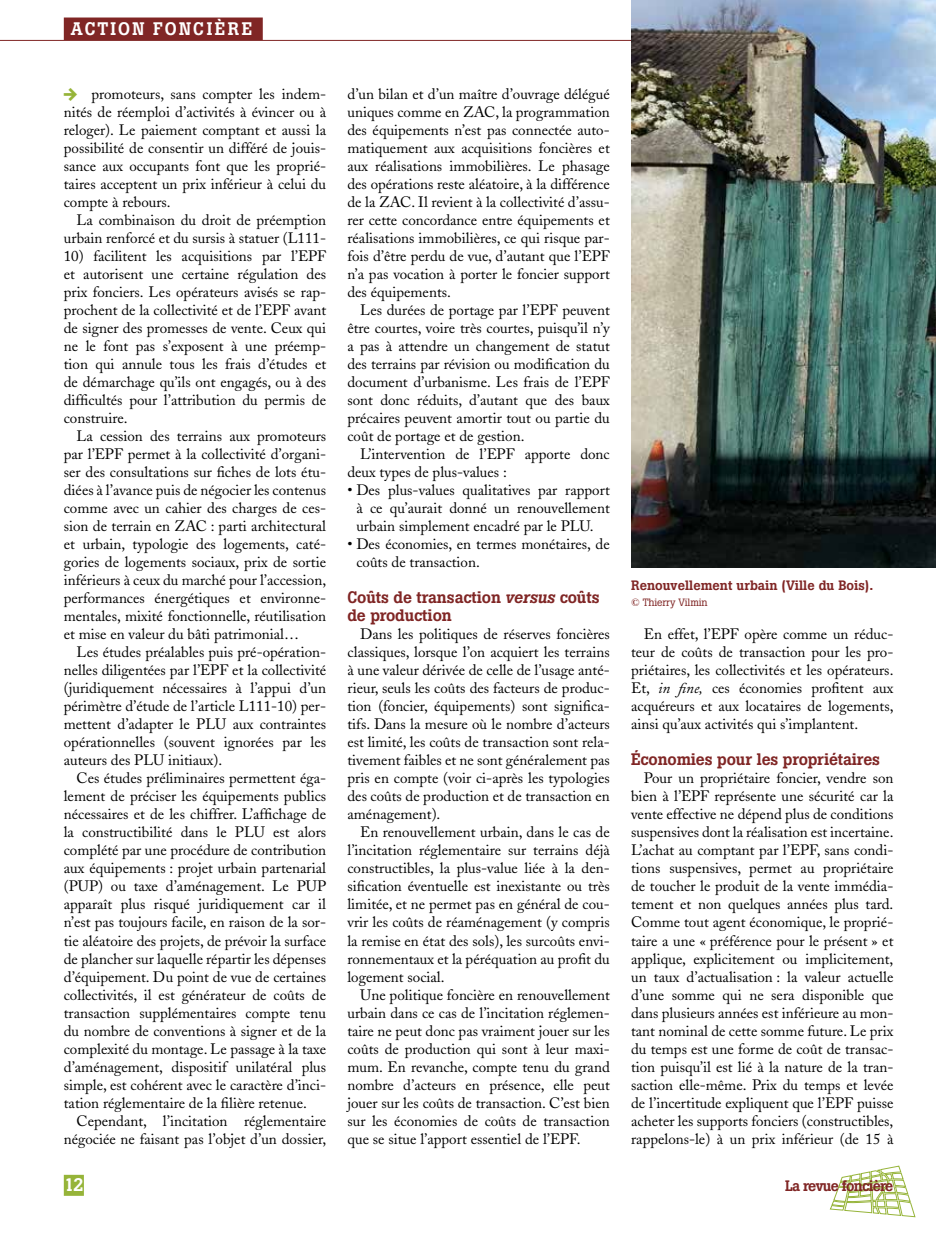
<style>
.page{position:relative;width:936px;height:1234px;background:#fff}
.page>*{position:absolute;margin:0;border:0;box-sizing:border-box;transform-origin:0 0}
.t1{font:500 18px "Boton";letter-spacing:.12em;color:#fff}
.t2{font:18px "Flesh Plain";color:#96b439}
.t3{font:500 16.5px/18px "Boton";letter-spacing:-.01em;color:#802625}
.t4{font:15px/18px "Adobe Caslon";color:#000;text-align:justify}
.t5{font:500 15px "Boton";letter-spacing:-.05em;color:#802625}
.t6{font:500 13.5px "Boton";color:#802625}
.t7{font:10.5px "Boton";letter-spacing:-.01em;color:#802625}
.s1{font-style:italic}
</style>
<div class="page">
<div style="left:831px;top:1200px;width:14px;height:5px;border:1px solid #96b439"></div>
<div style="left:830px;top:1204px;width:14px;height:5px;border:1px solid #96b439"></div>
<svg style="left:833px;top:1165px;width:82px;height:51px"></svg>
<div style="left:64px;top:1174px;width:20px;height:21px;background:#96b439"></div>
<hr style="left:0;top:40px;width:935px;height:1px;background:#802625">
<div style="left:64px;top:18px;width:199px;height:22px;background:#802625"></div>
<img style="left:631px;top:0;width:304px;height:567px">
<p class="t1" style="left:71px;top:18px;width:183px">ACTION FONCIÈRE</p>
<p class="t2" style="left:62px;top:84px;width:19px">w</p>
<p class="t4" style="left:64px;top:85px;width:264px;text-indent:28px">promoteurs, sans compter les indem&shy;nités de réemploi d’activités à évincer ou à reloger). Le paiement comptant et aussi la possibilité de consentir un différé de jouis&shy;sance aux occupants font que les proprié&shy;taires acceptent un prix inférieur à celui du compte à rebours.</p>
<p class="t4" style="left:64px;top:211px;width:264px;text-align:right">La combinaison du droit de préemption urbain renforcé et du sursis à statuer (L111-</p>
<p class="t4" style="left:64px;top:247px;width:264px">10) facilitent les acquisitions par l’EPF et autorisent une certaine régulation des prix fonciers. Les opérateurs avisés se rap&shy;prochent de la collectivité et de l’EPF avant de signer des promesses de vente. Ceux qui ne le font pas s’exposent à une préemp&shy;tion qui annule tous les frais d’études et de démarchage qu’ils ont engagés, ou à des difficultés pour l’attribution du permis de construire.</p>
<p class="t4" style="left:64px;top:427px;width:264px;text-indent:13px">La cession des terrains aux promoteurs par l’EPF permet à la collectivité d’organi&shy;ser des consultations sur fiches de lots étu&shy;diées à l’avance puis de négocier les contenus comme avec un cahier des charges de ces&shy;sion de terrain en ZAC : parti architectural et urbain, typologie des logements, caté&shy;gories de logements sociaux, prix de sortie inférieurs à ceux du marché pour l’accession, performances énergétiques et environne&shy;mentales, mixité fonctionnelle, réutilisation et mise en valeur du bâti patrimonial…</p>
<p class="t4" style="left:64px;top:643px;width:264px;text-indent:13px">Les études préalables puis pré-opération&shy;nelles diligentées par l’EPF et la collectivité (juridiquement nécessaires à l’appui d’un périmètre d’étude de l’article L111-10) per&shy;mettent d’adapter le PLU aux contraintes opérationnelles (souvent ignorées par les auteurs des PLU initiaux).</p>
<p class="t4" style="left:64px;top:769px;width:264px;text-indent:13px">Ces études préliminaires permettent éga&shy;lement de préciser les équipements publics nécessaires et de les chiffrer. L’affichage de la constructibilité dans le PLU est alors complété par une procédure de contribution aux équipements : projet urbain partenarial (PUP) ou taxe d’aménagement. Le PUP apparaît plus risqué juridiquement car il n’est pas toujours facile, en raison de la sor&shy;tie aléatoire des projets, de prévoir la surface de plancher sur laquelle répartir les dépenses d’équipement. Du point de vue de certaines collectivités, il est générateur de coûts de transaction supplémentaires compte tenu du nombre de conventions à signer et de la complexité du montage. Le passage à la taxe d’aménagement, dispositif unilatéral plus simple, est cohérent avec le caractère d’inci&shy;tation réglementaire de la filière retenue.</p>
<p class="t4" style="left:64px;top:1111px;width:264px;text-align:right">Cependant, l’incitation réglementaire négociée ne faisant pas l’objet d’un dossier,</p>
<p class="t4" style="left:347px;top:85px;width:264px">d’un bilan et d’un maître d’ouvrage délégué uniques comme en ZAC, la programmation des équipements n’est pas connectée auto&shy;matiquement aux acquisitions foncières et aux réalisations immobilières. Le phasage des opérations reste aléatoire, à la différence de la ZAC. Il revient à la collectivité d’assu&shy;rer cette concordance entre équipements et réalisations immobilières, ce qui risque par&shy;fois d’être perdu de vue, d’autant que l’EPF n’a pas vocation à porter le foncier support des équipements.</p>
<p class="t4" style="left:347px;top:301px;width:264px;text-indent:13px">Les durées de portage par l’EPF peuvent être courtes, voire très courtes, puisqu’il n’y a pas à attendre un changement de statut des terrains par révision ou modification du document d’urbanisme. Les frais de l’EPF sont donc réduits, d’autant que des baux précaires peuvent amortir tout ou partie du coût de portage et de gestion.</p>
<p class="t4" style="left:347px;top:445px;width:264px;text-indent:13px">L’intervention de l’EPF apporte donc deux types de plus-values :</p>
<p class="t4" style="left:347px;top:481px;width:264px;text-align:center">• Des plus-values qualitatives par rapport à ce qu’aurait donné un renouvellement urbain simplement encadré par le PLU.</p>
<p class="t4" style="left:356px;top:535px;width:255px;text-indent:-9px">• Des économies, en termes monétaires, de coûts de transaction.</p>
<p class="t3" style="left:347px;top:588px;width:254px">Coûts de transaction <span class="s1">versus</span> coûts de production</p>
<p class="t4" style="left:347px;top:625px;width:264px;text-indent:13px">Dans les politiques de réserves foncières classiques, lorsque l’on acquiert les terrains à une valeur dérivée de celle de l’usage anté&shy;rieur, seuls les coûts des facteurs de produc&shy;tion (foncier, équipements) sont significa&shy;tifs. Dans la mesure où le nombre d’acteurs est limité, les coûts de transaction sont rela&shy;tivement faibles et ne sont généralement pas pris en compte (voir ci-après les typologies des coûts de production et de transaction en aménagement).</p>
<p class="t4" style="left:347px;top:823px;width:264px;text-indent:13px">En renouvellement urbain, dans le cas de l’incitation réglementaire sur terrains déjà constructibles, la plus-value liée à la den&shy;sification éventuelle est inexistante ou très limitée, et ne permet pas en général de cou&shy;vrir les coûts de réaménagement (y compris la remise en état des sols), les surcoûts envi&shy;ronnementaux et la péréquation au profit du logement social.</p>
<p class="t4" style="left:347px;top:985px;width:264px;text-indent:13px">Une politique foncière en renouvellement urbain dans ce cas de l’incitation réglemen&shy;taire ne peut donc pas vraiment jouer sur les coûts de production qui sont à leur maxi&shy;mum. En revanche, compte tenu du grand nombre d’acteurs en présence, elle peut jouer sur les coûts de transaction. C’est bien sur les économies de coûts de transaction que se situe l’apport essentiel de l’EPF.</p>
<p class="t6" style="left:631px;top:576px;width:244px">Renouvellement urbain (Ville du Bois).</p>
<p class="t7" style="left:631px;top:596px;width:78px">© Thierry Vilmin</p>
<p class="t4" style="left:631px;top:625px;width:264px;text-indent:13px">En effet, l’EPF opère comme un réduc&shy;teur de coûts de transaction pour les pro&shy;priétaires, les collectivités et les opérateurs.<br>Et, <span class="s1">in fine,</span> ces économies profitent aux acquéreurs et aux locataires de logements, ainsi qu’aux activités qui s’implantent.</p>
<p class="t3" style="left:631px;top:750px;width:250px">Économies pour les propriétaires</p>
<p class="t4" style="left:631px;top:769px;width:264px;text-indent:13px">Pour un propriétaire foncier, vendre son bien à l’EPF représente une sécurité car la vente effective ne dépend plus de conditions suspensives dont la réalisation est incertaine.<br>L’achat au comptant par l’EPF, sans condi&shy;tions suspensives, permet au propriétaire de toucher le produit de la vente immédia&shy;tement et non quelques années plus tard.<br>Comme tout agent économique, le proprié&shy;taire a une « préférence pour le présent » et applique, explicitement ou implicitement, un taux d’actualisation : la valeur actuelle d’une somme qui ne sera disponible que dans plusieurs années est inférieure au mon&shy;tant nominal de cette somme future. Le prix du temps est une forme de coût de transac&shy;tion puisqu’il est lié à la nature de la tran&shy;saction elle-même. Prix du temps et levée de l’incertitude expliquent que l’EPF puisse acheter les supports fonciers (constructibles, rappelons-le) à un prix inférieur (de 15 à</p>
<p class="t1" style="left:64px;top:1173px;width:22px">12</p>
<p class="t5" style="left:785px;top:1176px;width:110px">La revue foncière</p>
</div>
